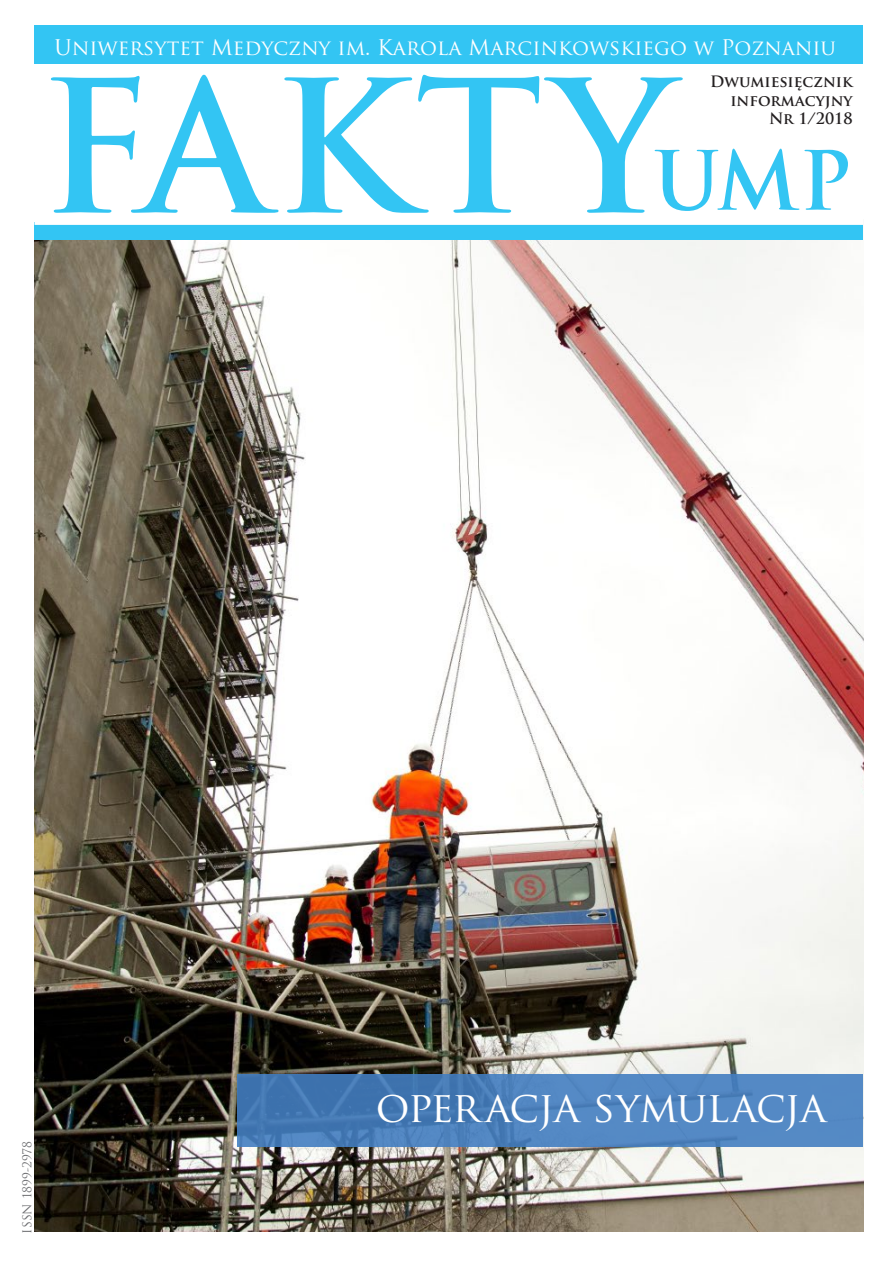
<style>
.page{position:relative;width:893px;height:1263px;background:#fff}
.page>*{position:absolute;margin:0;border:0;box-sizing:border-box;transform-origin:0 0}
.t1{font:700 179.25px "Trajan Pro";letter-spacing:.03em;color:#33c5f3}
.t2{font:700 79.35px "Trajan Pro";color:#33c5f3}
.t3{font:42px "Trajan Pro";letter-spacing:-.02em;color:#fff}
.t4{font:21px "Trajan Pro";color:#fff}
.t5{font:700 15.3px/18.1px "Trajan Pro";color:#231f20;text-align:right}
.t6{font:12px "Trajan Pro";color:#6c6d70}
</style>
<div class="page">
<img style="left:34px;top:240px;width:829px;height:991px">
<div style="left:34px;top:221px;width:829px;height:19px;background:#33c5f3"></div>
<div style="left:34px;top:219px;width:829px;height:6px;background:#fff"></div>
<svg style="left:238px;top:1075px;width:625px;height:72px;background:#4c81bc"></svg>
<div style="left:34px;top:26px;width:829px;height:38px;background:#33c5f3"></div>
<p class="t4" style="left:54px;top:34px;width:783px">Uniwersytet Medyczny im. Karola Marcinkowskiego w Poznaniu</p>
<h1 class="t1" style="left:40px;top:36px;width:635px">FAKTY</h1>
<p class="t5" style="left:710px;top:73px;width:144px">Dwumiesięcznik informacyjny<br>Nr 1/2018</p>
<h2 class="t2" style="left:653px;top:131px;width:200px">UMP</h2>
<p class="t6" style="left:19px;top:1233px;width:94px;rotate:-90deg">ISSN 1899-2978</p>
<h3 class="t3" style="left:376px;top:1080px;width:452px">operacja symulacja</h3>
</div>
